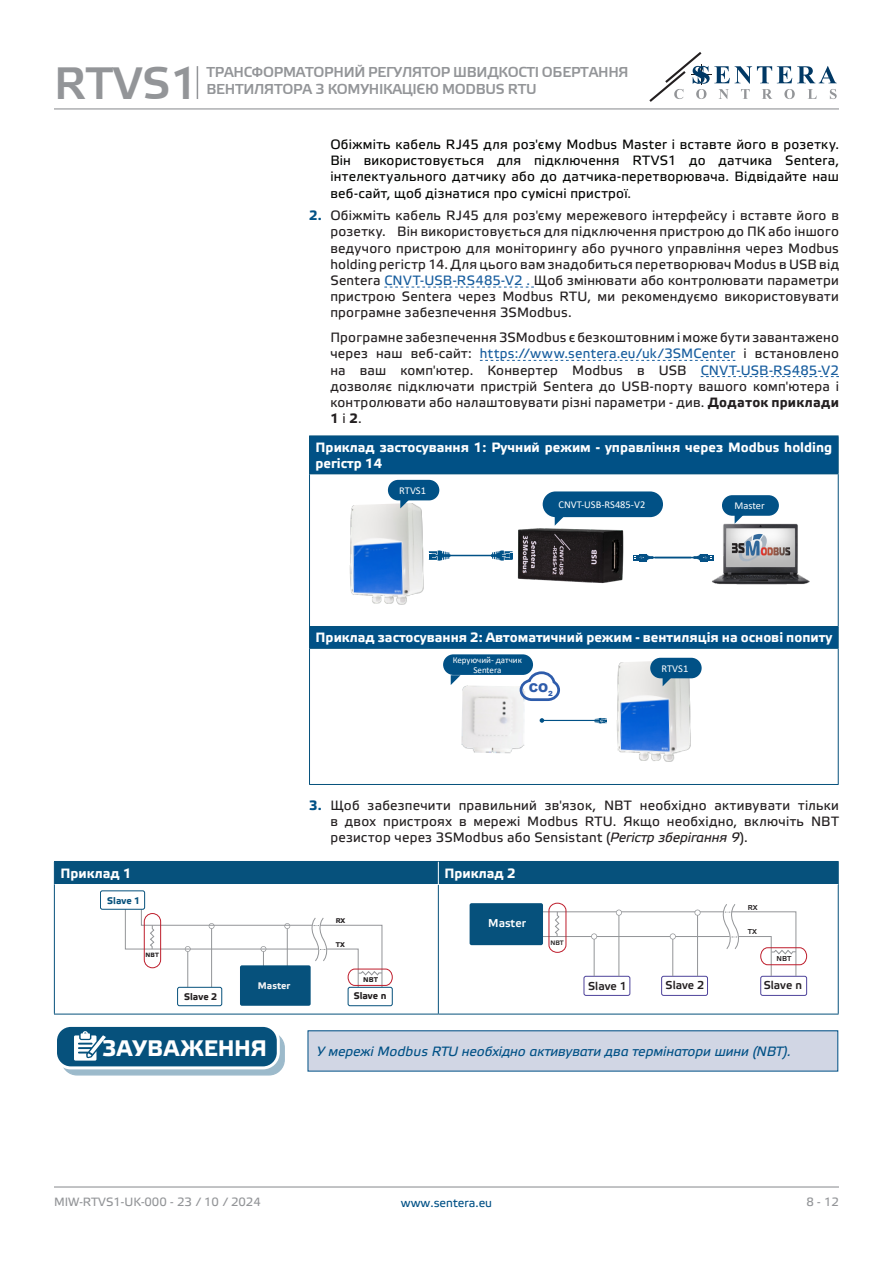
<style>
.page{position:relative;width:893px;height:1263px;background:#fff}
.page>*{position:absolute;margin:0;border:0;box-sizing:border-box;transform-origin:0 0}
.t1{font:45px "Etelka Medium Pro";color:#939598}
.t2{font:700 22.5px "Etelka Text Pro";letter-spacing:.01em;color:#fff}
.t3{font:14.25px "Etelka Medium Pro";letter-spacing:-.02em;color:#939598}
.body{font:13.5px/16.2px "Etelka Text Pro";letter-spacing:.015em;color:#231f20;text-align:justify}
.body-2{font:13.5px/16.2px "Etelka Text Pro";letter-spacing:.015em;color:#040503;text-align:justify}
.head-table{font:700 13.5px/16.2px "Etelka Text Pro";color:#fff}
.attention{font:italic 13.5px "Etelka Text Pro";letter-spacing:-.005em;color:#015186}
.t4{font:900 12.15px "Arial";color:#2e5cab}
.t5{font:12px "Etelka Text Pro";color:#939598}
.t6{font:12px "Etelka Text Pro";color:#015186}
.t7{font:11.4px "Etelka Medium Pro";color:#231f20}
.t8{font:11.4px "Etelka Medium Pro";color:#fff}
.Body_text{font:10.5px "Calibri";color:#fff}
.t9{font:700 9.6px "Etelka Text Pro";color:#231f20}
.t10{font:700 9.6px "Etelka Text Pro";color:#f2f3f4}
.t11{font:700 9.6px "Etelka Text Pro";color:#06517c}
.Body_text-2{font:9px/10.8px "Calibri";color:#fff;text-align:center}
.t12{font:7.2px "Etelka Medium Pro";color:#231f20}
.t13{font:700 6.9px "Etelka Text Pro";color:#231f20}
.t14{font:6.45px "Etelka Medium Pro";color:#231f20}
.t15{font:700 6.15px "Etelka Text Pro";color:#231f20}
.s1{color:#231f20}
.s2{font-weight:700;color:#015186}
.s3{color:#175d9e}
.s4{font-weight:700}
.s5{font-style:italic}
</style>
<div class="page">
<hr style="left:54px;top:108px;width:785px;height:1px;background:#939598">
<hr style="left:54px;top:1186px;width:785px;height:1px;background:#939598">
<svg style="left:649px;top:52px;width:188px;height:50px"></svg>
<hr style="left:197px;top:66px;width:1px;height:33px;background:#939598">
<svg style="left:384px;top:287px;width:150px;height:1px"></svg>
<svg style="left:480px;top:360px;width:255px;height:1px"></svg>
<svg style="left:701px;top:376px;width:138px;height:1px"></svg>
<div style="left:309px;top:436px;width:529px;height:38px;background:#015186"></div>
<div style="left:309px;top:627px;width:529px;height:21px;background:#015186"></div>
<hr style="left:309px;top:435px;width:530px;height:1px;background:#06517c">
<hr style="left:309px;top:436px;width:1px;height:37px;background:#06517c">
<hr style="left:838px;top:436px;width:1px;height:37px;background:#06517c">
<hr style="left:309px;top:473px;width:530px;height:1px;background:#06517c">
<hr style="left:309px;top:474px;width:1px;height:152px;background:#06517c">
<hr style="left:838px;top:474px;width:1px;height:152px;background:#06517c">
<hr style="left:309px;top:626px;width:530px;height:1px;background:#06517c">
<svg style="left:838px;top:627px;width:1px;height:21px"></svg>
<hr style="left:309px;top:648px;width:530px;height:1px;background:#06517c">
<hr style="left:309px;top:649px;width:1px;height:135px;background:#06517c">
<hr style="left:838px;top:649px;width:1px;height:135px;background:#06517c">
<hr style="left:309px;top:784px;width:530px;height:1px;background:#06517c">
<img style="left:517px;top:504px;width:123px;height:79px">
<img style="left:349px;top:503px;width:75px;height:102px">
<div style="left:543px;top:491px;width:120px;height:26px;background:#015186;border-radius:13px"></div>
<svg style="left:555px;top:517px;width:10px;height:9px"></svg>
<div style="left:722px;top:495px;width:57px;height:21px;background:#015186;border-radius:10px"></div>
<svg style="left:734px;top:515px;width:10px;height:4px"></svg>
<div style="left:388px;top:480px;width:51px;height:20px;background:#015186;border-radius:10px"></div>
<svg style="left:400px;top:500px;width:10px;height:8px"></svg>
<img style="left:681px;top:519px;width:129px;height:66px">
<hr style="left:440px;top:555px;width:59px;height:1px;background:#015186">
<svg style="left:491px;top:550px;width:22px;height:11px"></svg>
<svg style="left:429px;top:550px;width:21px;height:11px"></svg>
<hr style="left:653px;top:557px;width:38px;height:1px;background:#015186">
<svg style="left:633px;top:554px;width:20px;height:7px"></svg>
<hr style="left:656px;top:557px;width:38px;height:1px;background:#015186">
<svg style="left:693px;top:554px;width:21px;height:7px"></svg>
<img style="left:616px;top:661px;width:78px;height:101px">
<img style="left:461px;top:685px;width:64px;height:69px">
<div style="left:650px;top:658px;width:52px;height:20px;background:#015186;border-radius:10px"></div>
<svg style="left:662px;top:678px;width:10px;height:8px"></svg>
<div style="left:443px;top:654px;width:90px;height:21px;background:#015186;border-radius:10px"></div>
<svg style="left:451px;top:675px;width:9px;height:10px"></svg>
<hr style="left:542px;top:720px;width:57px;height:1px;background:#015186">
<svg style="left:540px;top:718px;width:4px;height:5px"></svg>
<svg style="left:594px;top:718px;width:13px;height:6px"></svg>
<svg style="left:518px;top:670px;width:42px;height:32px"></svg>
<hr style="left:54px;top:884px;width:1px;height:130px;background:#06517c">
<hr style="left:438px;top:885px;width:1px;height:129px;background:#06517c">
<hr style="left:838px;top:884px;width:1px;height:130px;background:#06517c">
<hr style="left:54px;top:1014px;width:384px;height:1px;background:#06517c">
<hr style="left:438px;top:1014px;width:401px;height:1px;background:#06517c">
<div style="left:54px;top:861px;width:785px;height:23px;background:#06517c"></div>
<div style="left:177px;top:987px;width:45px;height:19px;border:1px solid #06517c;border-radius:2px"></div>
<div style="left:348px;top:987px;width:45px;height:19px;border:1px solid #06517c;border-radius:2px"></div>
<div style="left:240px;top:965px;width:71px;height:41px;background:#06517c;border-radius:2px"></div>
<svg style="left:125px;top:895px;width:268px;height:95px"></svg>
<div style="left:100px;top:891px;width:45px;height:18px;background:#fff;border-radius:2px"></div>
<div style="left:100px;top:890px;width:45px;height:19px;border:1px solid #06517c;border-radius:2px"></div>
<div style="left:661px;top:976px;width:47px;height:20px;border:1px solid #4e439b;border-radius:2px"></div>
<hr style="left:529px;top:936px;width:201px;height:1px;background:#939598">
<hr style="left:536px;top:911px;width:188px;height:1px;background:#939598">
<div style="left:584px;top:976px;width:46px;height:20px;border:1px solid #4e439b;border-radius:2px"></div>
<div style="left:760px;top:976px;width:47px;height:20px;border:1px solid #4e439b;border-radius:2px"></div>
<div style="left:470px;top:903px;width:73px;height:42px;background:#06517c;border-radius:2px"></div>
<svg style="left:548px;top:903px;width:259px;height:74px"></svg>
<div style="left:308px;top:1031px;width:530px;height:40px;background:#d1d6e4"></div>
<div style="left:62px;top:1032px;width:222px;height:43px;background:linear-gradient(to right,#9bb9cb,#9ebbcc);border-radius:15px"></div>
<div style="left:61px;top:1032px;width:224px;height:43px;border:1px solid #06517c;border-radius:15px"></div>
<div style="left:56px;top:1025px;width:222px;height:43px;background:#06517c;border-radius:15px"></div>
<div style="left:54px;top:1024px;width:226px;height:45px;border:3px solid #fff;border-radius:15px"></div>
<svg style="left:74px;top:1031px;width:38px;height:38px"></svg>
<h1 class="t1" style="left:54px;top:59px;width:146px">RTVS1</h1>
<p class="t3" style="left:206px;top:64px;width:424px">ТРАНСФОРМАТОРНИЙ РЕГУЛЯТОР ШВИДКОСТІ ОБЕРТАННЯ</p>
<p class="t3" style="left:206px;top:81px;width:332px">ВЕНТИЛЯТОРА З КОМУНІКАЦІЄЮ MODBUS RTU</p>
<p class="body-2" style="left:330px;top:137px;width:510px">Обіжміть кабель RJ45 для роз'єму Modbus Master і вставте його в розетку.<br>Він використовується для підключення RTVS1 до датчика Sentera, інтелектуального датчику або до датчика-перетворювача. Відвідайте наш веб-сайт, щоб дізнатися про сумісні пристрої<span class="s1">.</span></p>
<p class="body" style="left:330px;top:208px;width:510px;text-indent:-21px"><span class="s2">2.</span> Обіжміть кабель RJ45 для роз'єму мережевого інтерфейсу і вставте його в розетку. Він використовується для підключення пристрою до ПК або іншого ведучого пристрою для моніторингу або ручного управління через Modbus holding регістр 14. Для цього вам знадобиться перетворювач Modus в USB від Sentera <span class="s3">CNVT-USB-RS485-V2 .</span> Щоб змінювати або контролювати параметри пристрою Sentera через Modbus RTU, ми рекомендуємо використовувати програмне забезпечення 3SModbus.</p>
<p class="body" style="left:330px;top:330px;width:510px">Програмне забезпечення 3SModbus є безкоштовним і може бути завантажено через наш веб-сайт: <span class="s3">https://www.sentera.eu/uk/3SMCenter</span> і встановлено на ваш комп'ютер. Конвертер Modbus в USB <span class="s3">CNVT-USB-RS485-V2 </span>дозволяє підключати пристрій Sentera до USB-порту вашого комп'ютера і контролювати або налаштовувати різні параметри - див. <span class="s4">Додаток приклади 1</span> і <span class="s4">2</span>.</p>
<p class="head-table" style="left:315px;top:440px;width:518px">Приклад застосування 1: Ручний режим - управління через Modbus holding регістр 14</p>
<p class="Body_text" style="left:558px;top:497px;width:88px">CNVT-USB-RS485-V2</p>
<p class="Body_text" style="left:735px;top:499px;width:32px">Master</p>
<p class="Body_text" style="left:399px;top:483px;width:28px">RTVS1</p>
<p class="head-table" style="left:315px;top:630px;width:518px">Приклад застосування 2: Автоматичний режим - вентиляція на основі попиту</p>
<p class="Body_text" style="left:662px;top:661px;width:28px">RTVS1</p>
<p class="Body_text-2" style="left:453px;top:654px;width:71px">Керуючий- датчик<br>Sentera</p>
<p class="t4" style="left:529px;top:678px;width:26px">CO<sub>2</sub></p>
<p class="body" style="left:330px;top:798px;width:510px;text-indent:-21px"><span class="s2">3.</span> Щоб забезпечити правильний зв'язок, NBT необхідно активувати тільки в двох пристроях в мережі Modbus RTU. Якщо необхідно, включіть NBT резистор через 3SModbus або Sensistant (<span class="s5">Регістр зберігання 9</span>).</p>
<p class="head-table" style="left:60px;top:866px;width:73px">Приклад 1</p>
<p class="head-table" style="left:444px;top:866px;width:73px">Приклад 2</p>
<p class="t13" style="left:336px;top:917px;width:11px">RX</p>
<p class="t13" style="left:336px;top:941px;width:11px">ТX</p>
<p class="t13" style="left:363px;top:975px;width:16px">NBT</p>
<p class="t11" style="left:107px;top:895px;width:35px">Slave 1</p>
<p class="t8" style="left:488px;top:917px;width:39px">Master</p>
<p class="t15" style="left:146px;top:952px;width:15px">NBT</p>
<p class="t10" style="left:258px;top:980px;width:34px">Master</p>
<p class="t9" style="left:184px;top:991px;width:35px">Slave 2</p>
<p class="t9" style="left:354px;top:991px;width:34px">Slave n</p>
<p class="t14" style="left:550px;top:939px;width:15px">NBT</p>
<p class="t7" style="left:588px;top:980px;width:40px">Slave 1</p>
<p class="t7" style="left:666px;top:979px;width:40px">Slave 2</p>
<p class="t12" style="left:748px;top:903px;width:11px">RX</p>
<p class="t12" style="left:748px;top:928px;width:11px">ТX</p>
<p class="t12" style="left:776px;top:954px;width:16px">NBT</p>
<p class="t7" style="left:764px;top:979px;width:40px">Slave n</p>
<p class="t2" style="left:102px;top:1035px;width:167px">ЗАУВАЖЕННЯ</p>
<p class="attention" style="left:317px;top:1044px;width:476px">У мережі Modbus RTU необхідно активувати два термінатори шини (NBT).</p>
<p class="t5" style="left:54px;top:1195px;width:208px">MIW-RTVS1-UK-000 - 23 / 10 / 2024</p>
<p class="t6" style="left:401px;top:1196px;width:93px">www.sentera.eu</p>
<p class="t5" style="left:806px;top:1195px;width:34px">8 - 12</p>
</div>
